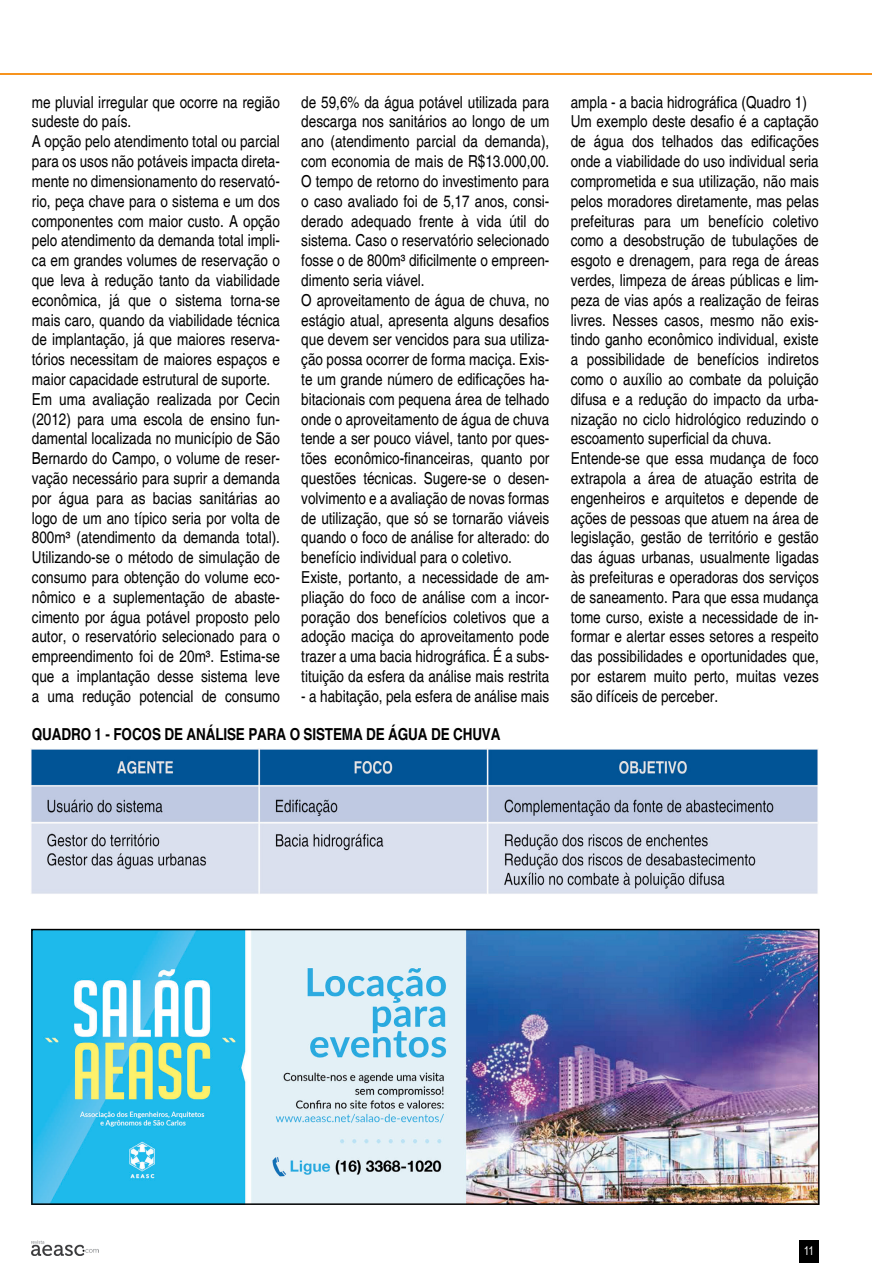
<style>
.page{position:relative;width:872px;height:1263px;background:#fff}
.page>*{position:absolute;margin:0;border:0;box-sizing:border-box;transform-origin:0 0}
.t1{font:condensed 16.5px/19.8px "Helvetica";color:#000}
.t2{font:700 condensed 16.5px "Helvetica";letter-spacing:-.01em;color:#000}
.t3{font:12px "Arial Narrow";color:#fff}
</style>
<div class="page">
<div style="left:799px;top:1240px;width:20px;height:23px;background:#000"></div>
<img style="left:32px;top:1240px;width:66px;height:15px">
<hr style="left:0;top:74px;width:872px;height:1px;background:#f7941e">
<img style="left:31px;top:749px;width:788px;height:145px">
<img style="left:31px;top:929px;width:788px;height:276px">
<p class="t1" style="left:32px;top:92px;width:250px">me pluvial irregular que ocorre na região sudeste do país.<br>A opção pelo atendimento total ou parcial para os usos não potáveis impacta direta&shy;mente no dimensionamento do reservató&shy;rio, peça chave para o sistema e um dos componentes com maior custo. A opção pelo atendimento da demanda total impli&shy;ca em grandes volumes de reservação o que leva à redução tanto da viabilidade econômica, já que o sistema torna-se mais caro, quando da viabilidade técnica de implantação, já que maiores reserva&shy;tórios necessitam de maiores espaços e maior capacidade estrutural de suporte.<br>Em uma avaliação realizada por Cecin (2012) para uma escola de ensino fun&shy;damental localizada no município de São Bernardo do Campo, o volume de reser&shy;vação necessário para suprir a demanda por água para as bacias sanitárias ao logo de um ano típico seria por volta de 800m³ (atendimento da demanda total).<br>Utilizando-se o método de simulação de consumo para obtenção do volume eco&shy;nômico e a suplementação de abaste&shy;cimento por água potável proposto pelo autor, o reservatório selecionado para o empreendimento foi de 20m³. Estima-se que a implantação desse sistema leve a uma redução potencial de consumo</p>
<p class="t1" style="left:301px;top:92px;width:250px">de 59,6% da água potável utilizada para descarga nos sanitários ao longo de um ano (atendimento parcial da demanda), com economia de mais de R$13.000,00.<br>O tempo de retorno do investimento para o caso avaliado foi de 5,17 anos, consi&shy;derado adequado frente à vida útil do sistema. Caso o reservatório selecionado fosse o de 800m³ dificilmente o empreen&shy;dimento seria viável.<br>O aproveitamento de água de chuva, no estágio atual, apresenta alguns desafios que devem ser vencidos para sua utiliza&shy;ção possa ocorrer de forma maciça. Exis&shy;te um grande número de edificações ha&shy;bitacionais com pequena área de telhado onde o aproveitamento de água de chuva tende a ser pouco viável, tanto por ques&shy;tões econômico-financeiras, quanto por questões técnicas. Sugere-se o desen&shy;volvimento e a avaliação de novas formas de utilização, que só se tornarão viáveis quando o foco de análise for alterado: do benefício individual para o coletivo.<br>Existe, portanto, a necessidade de am&shy;pliação do foco de análise com a incor&shy;poração dos benefícios coletivos que a adoção maciça do aproveitamento pode trazer a uma bacia hidrográfica. É a subs&shy;tituição da esfera da análise mais restrita</p>
<p class="t1" style="left:301px;top:686px;width:250px">- a habitação, pela esfera de análise mais</p>
<p class="t2" style="left:32px;top:724px;width:470px">QUADRO 1 - FOCOS DE ANÁLISE PARA O SISTEMA DE ÁGUA DE CHUVA</p>
<p class="t1" style="left:570px;top:92px;width:250px">ampla - a bacia hidrográfica (Quadro 1)<br>Um exemplo deste desafio é a captação de água dos telhados das edificações onde a viabilidade do uso individual seria comprometida e sua utilização, não mais pelos moradores diretamente, mas pelas prefeituras para um benefício coletivo como a desobstrução de tubulações de esgoto e drenagem, para rega de áreas verdes, limpeza de áreas públicas e lim&shy;peza de vias após a realização de feiras livres. Nesses casos, mesmo não exis&shy;tindo ganho econômico individual, existe a possibilidade de benefícios indiretos como o auxílio ao combate da poluição difusa e a redução do impacto da urba&shy;nização no ciclo hidrológico reduzindo o escoamento superficial da chuva.<br>Entende-se que essa mudança de foco extrapola a área de atuação estrita de engenheiros e arquitetos e depende de ações de pessoas que atuem na área de legislação, gestão de território e gestão das águas urbanas, usualmente ligadas às prefeituras e operadoras dos serviços de saneamento. Para que essa mudança tome curso, existe a necessidade de in&shy;formar e alertar esses setores a respeito das possibilidades e oportunidades que, por estarem muito perto, muitas vezes são difíceis de perceber.</p>
<p class="t3" style="left:804px;top:1242px;width:12px">11</p>
</div>
